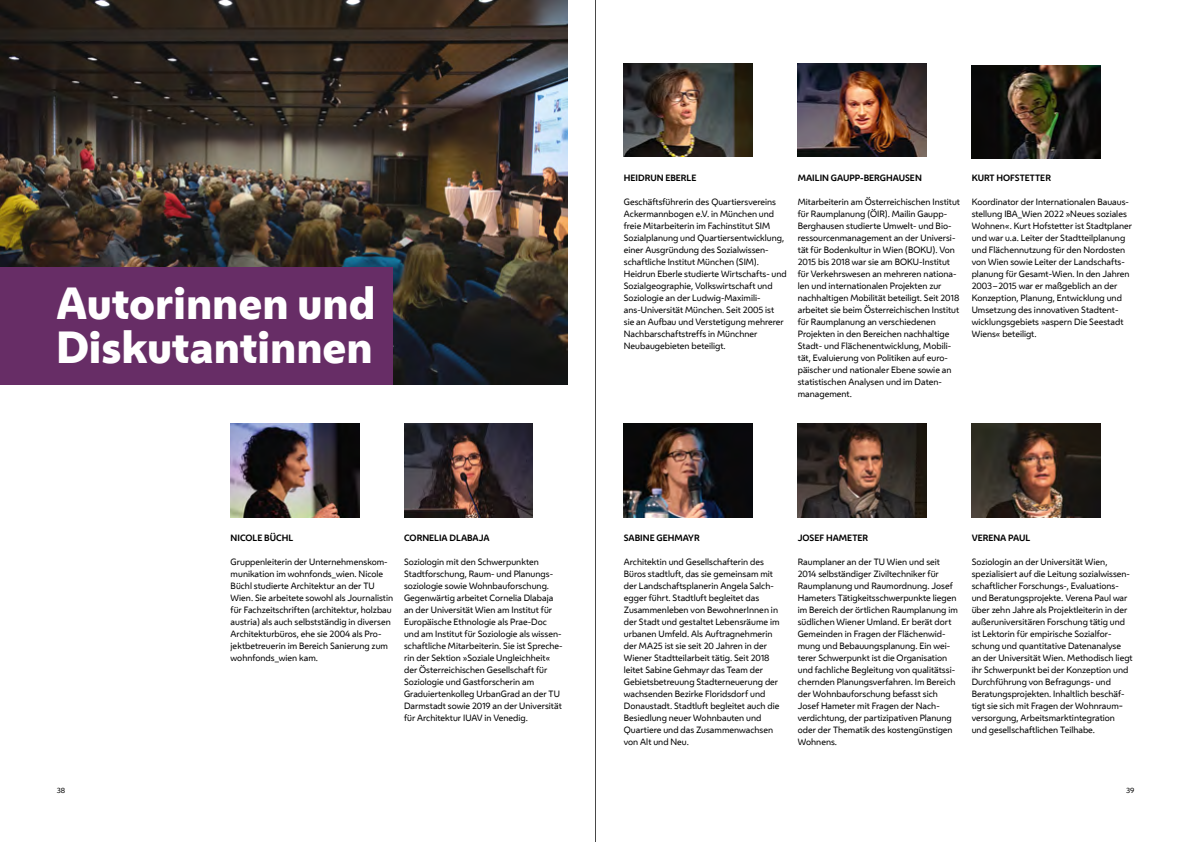
<style>
.page{position:relative;width:1191px;height:842px;background:#fff}
.page>*{position:absolute;margin:0;border:0;box-sizing:border-box;transform-origin:0 0}
.t1{font:800 42px/44px "Wiener Melange";color:#fff}
.t2{font:8.5px/12px "Wiener Melange";color:#000}
.t3{font:700 8.5px "Wiener Melange";color:#000}
.t4{font:7px "Wiener Melange";color:#000}
</style>
<div class="page">
<svg style="left:595px;top:0;width:1px;height:842px"></svg>
<img style="left:0;top:0;width:567px;height:385px">
<div style="left:0;top:267px;width:392px;height:118px;background:#672d66"></div>
<img style="left:231px;top:424px;width:128px;height:93px">
<img style="left:404px;top:424px;width:128px;height:93px">
<img style="left:624px;top:63px;width:128px;height:94px">
<img style="left:797px;top:63px;width:129px;height:94px">
<img style="left:971px;top:65px;width:129px;height:94px">
<img style="left:624px;top:424px;width:128px;height:93px">
<img style="left:797px;top:424px;width:129px;height:93px">
<img style="left:971px;top:424px;width:129px;height:93px">
<h1 class="t1" style="left:56px;top:281px;width:321px">Autorinnen und<br>Diskutantinnen</h1>
<p class="t3" style="left:231px;top:532px;width:64px">NICOLE BÜCHL</p>
<p class="t2" style="left:231px;top:556px;width:164px">Gruppenleiterin der Unternehmenskom&shy;munikation im wohnfonds_wien. Nicole Büchl studierte Architektur an der TU Wien. Sie arbeitete sowohl als Journalistin für Fachzeitschriften (architektur, holzbau austria) als auch selbstständig in diversen Architekturbüros, ehe sie 2004 als Pro&shy;jektbetreuerin im Bereich Sanierung zum wohnfonds_wien kam.</p>
<p class="t3" style="left:404px;top:532px;width:87px">CORNELIA DLABAJA</p>
<p class="t2" style="left:404px;top:556px;width:160px">Soziologin mit den Schwerpunkten Stadtforschung, Raum- und Planungs&shy;soziologie sowie Wohnbauforschung.<br>Gegenwärtig arbeitet Cornelia Dlabaja an der Universität Wien am Institut für Europäische Ethnologie als Prae-Doc und am Institut für Soziologie als wissen&shy;schaftliche Mitarbeiterin. Sie ist Spreche&shy;rin der Sektion »Soziale Ungleichheit« der Österreichischen Gesellschaft für Soziologie und Gastforscherin am Graduiertenkolleg UrbanGrad an der TU Darmstadt sowie 2019 an der Universität für Architektur IUAV in Venedig.</p>
<p class="t3" style="left:624px;top:172px;width:74px">HEIDRUN EBERLE</p>
<p class="t2" style="left:624px;top:196px;width:164px">Geschäftsführerin des Quartiersvereins Ackermannbogen e.V. in München und freie Mitarbeiterin im Fachinstitut SIM Sozialplanung und Quartiersentwicklung, einer Ausgründung des Sozialwissen&shy;schaftliche Institut München (SIM).<br>Heidrun Eberle studierte Wirtschafts- und Sozialgeographie, Volkswirtschaft und Soziologie an der Ludwig-Maximili&shy;ans-Universität München. Seit 2005 ist sie an Aufbau und Verstetigung mehrerer Nachbarschaftstreffs in Münchner Neubaugebieten beteiligt.</p>
<p class="t3" style="left:797px;top:172px;width:126px">MAILIN GAUPP-BERGHAUSEN</p>
<p class="t2" style="left:797px;top:196px;width:164px">Mitarbeiterin am Österreichischen Institut für Raumplanung (ÖIR). Mailin Gaupp-Berghausen studierte Umwelt- und Bio&shy;ressourcenmanagement an der Universi&shy;tät für Bodenkultur in Wien (BOKU). Von 2015 bis 2018 war sie am BOKU-Institut für Verkehrswesen an mehreren nationa&shy;len und internationalen Projekten zur nachhaltigen Mobilität beteiligt. Seit 2018 arbeitet sie beim Österreichischen Institut für Raumplanung an verschiedenen Projekten in den Bereichen nachhaltige Stadt- und Flächenentwicklung, Mobili&shy;tät, Evaluierung von Politiken auf euro&shy;päischer und nationaler Ebene sowie an statistischen Analysen und im Daten&shy;management.</p>
<p class="t3" style="left:971px;top:172px;width:81px">KURT HOFSTETTER</p>
<p class="t2" style="left:971px;top:196px;width:162px">Koordinator der Internationalen Bauaus&shy;stellung IBA_Wien 2022 »Neues soziales Wohnen«. Kurt Hofstetter ist Stadtplaner und war u.a. Leiter der Stadtteilplanung und Flächennutzung für den Nordosten von Wien sowie Leiter der Landschafts&shy;planung für Gesamt-Wien. In den Jahren 2003 – 2015 war er maßgeblich an der Konzeption, Planung, Entwicklung und Umsetzung des innovativen Stadtent&shy;wicklungsgebiets »aspern Die Seestadt Wiens« beteiligt.</p>
<p class="t3" style="left:624px;top:532px;width:77px">SABINE GEHMAYR</p>
<p class="t2" style="left:624px;top:556px;width:157px">Architektin und Gesellschafterin des Büros stadtluft, das sie gemeinsam mit der Landschaftsplanerin Angela Salch&shy;egger führt. Stadtluft begleitet das Zusammenleben von BewohnerInnen in der Stadt und gestaltet Lebensräume im urbanen Umfeld. Als Auftragnehmerin der MA25 ist sie seit 20 Jahren in der Wiener Stadtteilarbeit tätig. Seit 2018 leitet Sabine Gehmayr das Team der Gebietsbetreuung Stadterneuerung der wachsenden Bezirke Floridsdorf und Donaustadt. Stadtluft begleitet auch die Besiedlung neuer Wohnbauten und Quartiere und das Zusammenwachsen von Alt und Neu.</p>
<p class="t3" style="left:797px;top:532px;width:72px">JOSEF HAMETER</p>
<p class="t2" style="left:797px;top:556px;width:162px">Raumplaner an der TU Wien und seit 2014 selbständiger Ziviltechniker für Raumplanung und Raumordnung. Josef Hameters Tätigkeitsschwerpunkte liegen im Bereich der örtlichen Raumplanung im südlichen Wiener Umland. Er berät dort Gemeinden in Fragen der Flächenwid&shy;mung und Bebauungsplanung. Ein wei&shy;terer Schwerpunkt ist die Organisation und fachliche Begleitung von qualitätssi&shy;chernden Planungsverfahren. Im Bereich der Wohnbauforschung befasst sich Josef Hameter mit Fragen der Nach&shy;verdichtung, der partizipativen Planung oder der Thematik des kostengünstigen Wohnens.</p>
<p class="t3" style="left:971px;top:532px;width:60px">VERENA PAUL</p>
<p class="t2" style="left:971px;top:556px;width:162px">Soziologin an der Universität Wien, spezialisiert auf die Leitung sozialwissen&shy;schaftlicher Forschungs-, Evaluations&shy;und Beratungsprojekte. Verena Paul war über zehn Jahre als Projektleiterin in der außeruniversitären Forschung tätig und ist Lektorin für empirische Sozialfor&shy;schung und quantitative Datenanalyse an der Universität Wien. Methodisch liegt ihr Schwerpunkt bei der Konzeption und Durchführung von Befragungs- und Beratungsprojekten. Inhaltlich beschäf&shy;tigt sie sich mit Fragen der Wohnraum&shy;versorgung, Arbeitsmarktintegration<br>und gesellschaftlichen Teilhabe.</p>
<p class="t4" style="left:57px;top:785px;width:10px">38</p>
<p class="t4" style="left:1126px;top:785px;width:10px">39</p>
</div>
